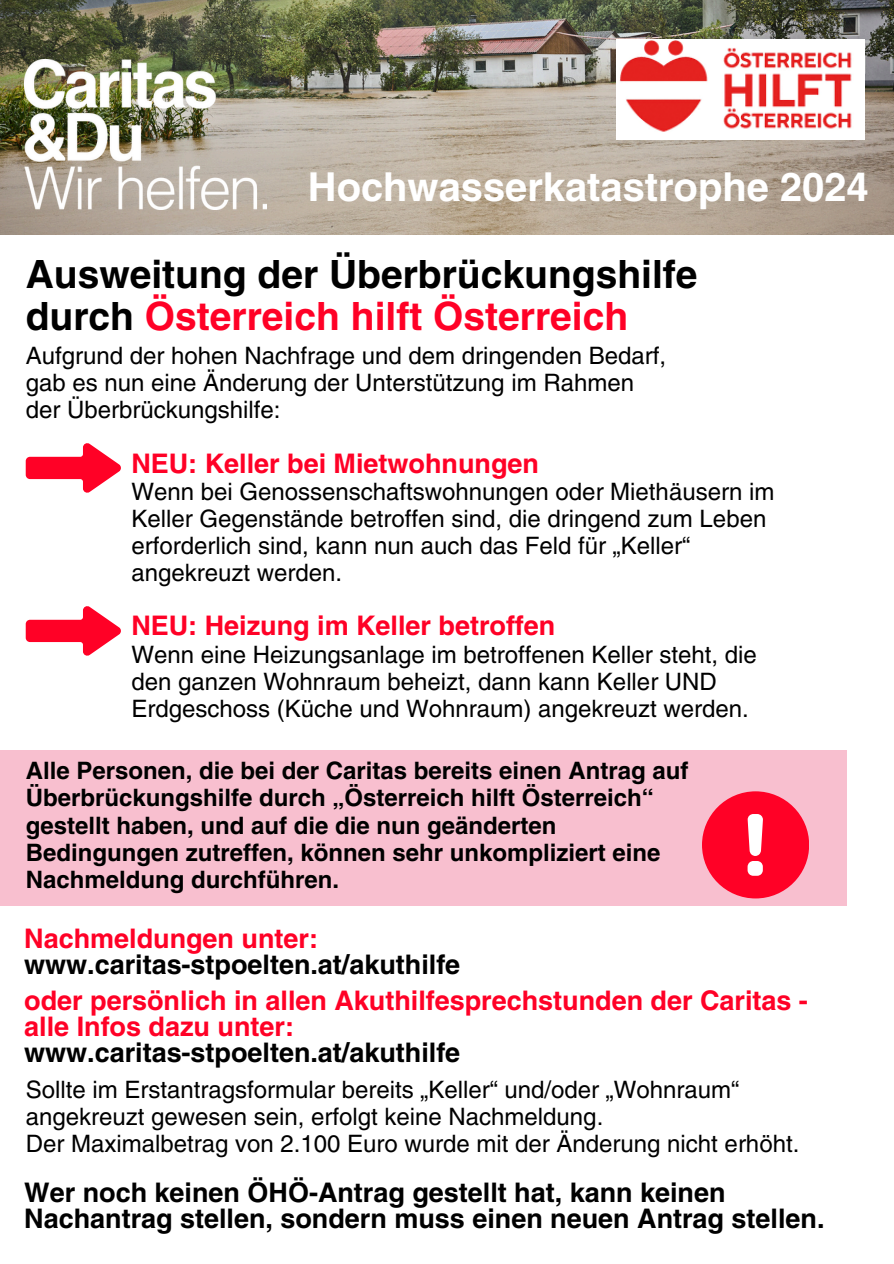
<style>
.page{position:relative;width:894px;height:1264px;background:#fff}
.page>*{position:absolute;margin:0;border:0;box-sizing:border-box;transform-origin:0 0}
.t1{font:700 39.9px "Helvetica LT Std";color:#fff}
.t2{font:700 39px/41.7px "Helvetica LT Std";color:#000}
.t3{font:700 27px/25.8px "Helvetica LT Std";color:#ff0126}
.t4{font:700 27px/25.8px "Helvetica LT Std";color:#000}
.t5{font:24px/27px "Helvetica LT Std";color:#000}
.t6{font:700 24px/27px "Helvetica LT Std";color:#000}
.s1{color:#ff0126}
.s2{color:#000}
</style>
<div class="page">
<img style="left:0;top:0;width:893px;height:235px">
<img style="left:24px;top:59px;width:242px;height:150px">
<img style="left:616px;top:39px;width:247px;height:101px">
<div style="left:0;top:750px;width:845px;height:155px;background:#f8bfcf"></div>
<div style="left:701px;top:791px;width:107px;height:107px;background:#ff0126;border-radius:50%"></div>
<svg style="left:747px;top:814px;width:15px;height:61px"></svg>
<svg style="left:26px;top:443px;width:95px;height:50px"></svg>
<svg style="left:26px;top:606px;width:95px;height:50px"></svg>
<h1 class="t1" style="left:308px;top:173px;width:562px">Hochwasserkatastrophe 2024</h1>
<h1 class="t2" style="left:26px;top:259px;width:673px">Ausweitung der Überbrückungshilfe durch <span class="s1">Österreich hilft Österreich</span></h1>
<h2 class="t5" style="left:26px;top:345px;width:641px">Aufgrund der hohen Nachfrage und dem dringenden Bedarf, gab es nun eine Änderung der Unterstützung im Rahmen der Überbrückungshilfe:</h2>
<p class="t3" style="left:131px;top:454px;width:409px">NEU: Keller bei Mietwohnungen</p>
<p class="t5" style="left:131px;top:481px;width:644px">Wenn bei Genossenschaftswohnungen oder Miethäusern im Keller Gegenstände betroffen sind, die dringend zum Leben erforderlich sind, kann nun auch das Feld für „Keller“ angekreuzt werden.</p>
<p class="t3" style="left:131px;top:616px;width:425px">NEU: Heizung im Keller betroffen</p>
<p class="t5" style="left:131px;top:643px;width:627px">Wenn eine Heizungsanlage im betroffenen Keller steht, die den ganzen Wohnraum beheizt, dann kann Keller UND<br>Erdgeschoss (Küche und Wohnraum) angekreuzt werden.</p>
<p class="t6" style="left:26px;top:760px;width:664px">Alle Personen, die bei der Caritas bereits einen Antrag auf Überbrückungshilfe durch „Österreich hilft Österreich“ gestellt haben, und auf die die nun geänderten Bedingungen zutreffen, können sehr unkompliziert eine Nachmeldung durchführen.</p>
<p class="t4" style="left:24px;top:929px;width:437px"><span class="s1">Nachmeldungen unter: </span>www.caritas-stpoelten.at/akuthilfe</p>
<p class="t3" style="left:24px;top:991px;width:785px">oder persönlich in allen Akuthilfesprechstunden der Caritas - alle Infos dazu unter:<br><span class="s2">www.caritas-stpoelten.at/akuthilfe</span></p>
<h3 class="t5" style="left:26px;top:1079px;width:714px">Sollte im Erstantragsformular bereits „Keller“ und/oder „Wohnraum“ angekreuzt gewesen sein, erfolgt keine Nachmeldung.</h3>
<p class="t5" style="left:26px;top:1133px;width:774px">Der Maximalbetrag von 2.100 Euro wurde mit der Änderung nicht erhöht.</p>
<h2 class="t4" style="left:24px;top:1183px;width:801px">Wer noch keinen ÖHÖ-Antrag gestellt hat, kann keinen<br>Nachantrag stellen, sondern muss einen neuen Antrag stellen.</h2>
</div>
